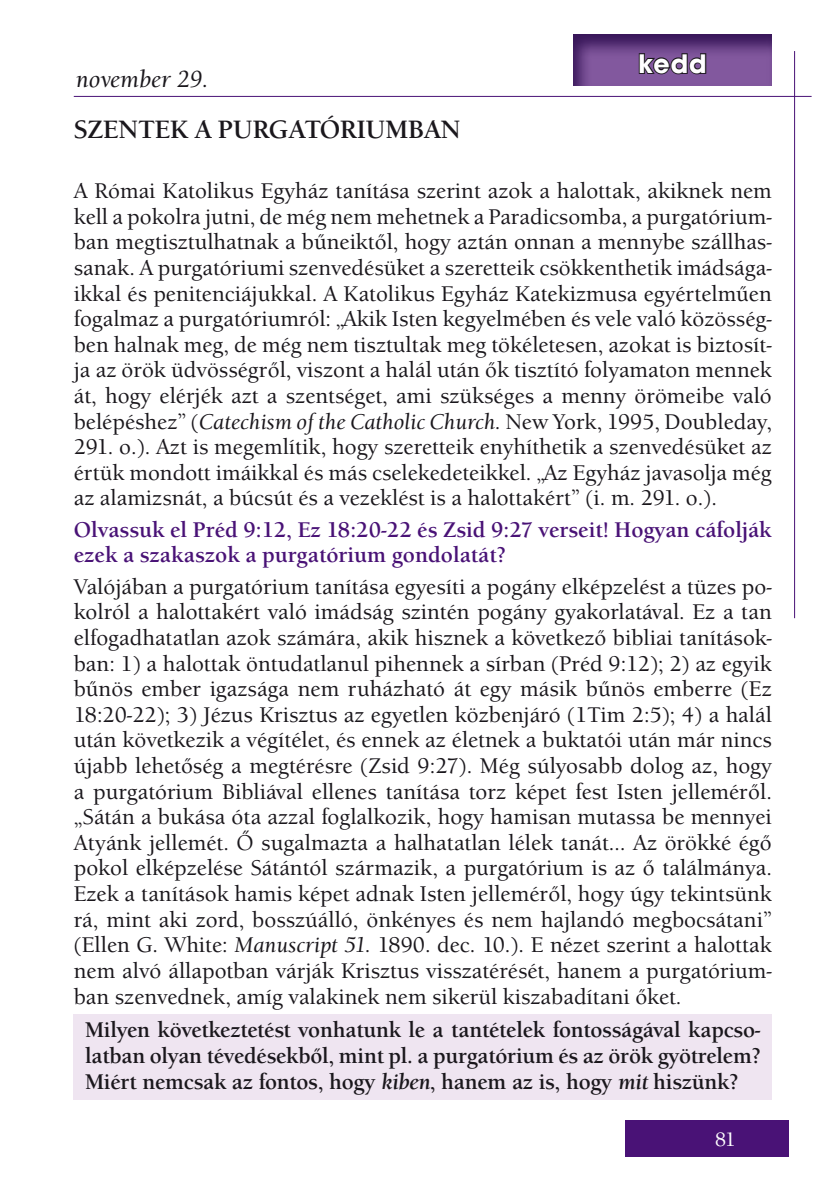
<style>
.page{position:relative;width:840px;height:1191px;background:#fff}
.page>*{position:absolute;margin:0;border:0;box-sizing:border-box;transform-origin:0 0}
.t1{font:700 28px "Avant Gar Got Itc TEE";color:#fff}
.t2{font:700 26px "Berkeley Old Sty Itc TEE";color:#1a171c}
.t3{font:italic 500 24px "Berkeley Old Sty Itc TEE";color:#1a171c}
.t4{font:500 22px/25.6px "Berkeley Old Sty Itc TEE";color:#1a171c;text-align:justify}
.t5{font:700 22px/25.6px "Berkeley Old Sty Itc TEE";letter-spacing:-.01em;color:#1a171c;text-align:justify}
.t6{font:700 22px/25.6px "Berkeley Old Sty Itc TEE";color:#491276}
.t7{font:500 20px "Berkeley Old Sty Itc TEE";color:#fff}
.s1{font-style:italic}
</style>
<div class="page">
<div style="left:624px;top:1120px;width:164px;height:37px;background:#491276"></div>
<hr style="left:74px;top:96px;width:737px;height:1px;background:#491276">
<hr style="left:793px;top:51px;width:1px;height:567px;background:#491276">
<div style="left:74px;top:1014px;width:697px;height:85px;background:#efe5f1"></div>
<svg style="left:573px;top:34px;width:199px;height:52px;fill:#7b5298"></svg>
<svg style="left:637px;top:52px;width:70px;height:24px"></svg>
<p class="t3" style="left:76px;top:65px;width:134px">november 29.</p>
<p class="t2" style="left:74px;top:115px;width:388px">SZENTEK A PURGATÓRIUMBAN</p>
<p class="t1" style="left:638px;top:46px;width:70px">kedd</p>
<p class="t4" style="left:74px;top:178px;width:699px">A Római Katolikus Egyház tanítása szerint azok a halottak, akiknek nem kell a pokolra jutni, de még nem mehetnek a Paradicsomba, a purgatórium&shy;ban megtisztulhatnak a bűneiktől, hogy aztán onnan a mennybe szállhas&shy;sanak. A purgatóriumi szenvedésüket a szeretteik csökkenthetik imádsága&shy;ikkal és penitenciájukkal. A Katolikus Egyház Katekizmusa egyértelműen fogalmaz a purgatóriumról: „Akik Isten kegyelmében és vele való közösség&shy;ben halnak meg, de még nem tisztultak meg tökéletesen, azokat is biztosít&shy;ja az örök üdvösségről, viszont a halál után ők tisztító folyamaton mennek át, hogy elérjék azt a szentséget, ami szükséges a menny örömeibe való belépéshez” (<span class="s1">Catechism of the Catholic Church.</span> New York, 1995, Doubleday, 291. o.). Azt is megemlítik, hogy szeretteik enyhíthetik a szenvedésüket az értük mondott imáikkal és más cselekedeteikkel. „Az Egyház javasolja még az alamizsnát, a búcsút és a vezeklést is a halottakért” (i. m. 291. o.).</p>
<p class="t6" style="left:74px;top:517px;width:699px">Olvassuk el Préd 9:12, Ez 18:20-22 és Zsid 9:27 verseit! Hogyan cáfolják ezek a szakaszok a purgatórium gondolatát?</p>
<p class="t4" style="left:74px;top:573px;width:699px">Valójában a purgatórium tanítása egyesíti a pogány elképzelést a tüzes po&shy;kolról a halottakért való imádság szintén pogány gyakorlatával. Ez a tan elfogadhatatlan azok számára, akik hisznek a következő bibliai tanítások&shy;ban: 1) a halottak öntudatlanul pihennek a sírban (Préd 9:12); 2) az egyik bűnös ember igazsága nem ruházható át egy másik bűnös emberre (Ez 18:20-22); 3) Jézus Krisztus az egyetlen közbenjáró (1Tim 2:5); 4) a halál után következik a végítélet, és ennek az életnek a buktatói után már nincs újabb lehetőség a megtérésre (Zsid 9:27). Még súlyosabb dolog az, hogy a purgatórium Bibliával ellenes tanítása torz képet fest Isten jelleméről. „Sátán a bukása óta azzal foglalkozik, hogy hamisan mutassa be mennyei Atyánk jellemét. Ő sugalmazta a halhatatlan lélek tanát… Az örökké égő pokol elképzelése Sátántól származik, a purgatórium is az ő találmánya.<br>Ezek a tanítások hamis képet adnak Isten jelleméről, hogy úgy tekintsünk rá, mint aki zord, bosszúálló, önkényes és nem hajlandó megbocsátani” (Ellen G. White: <span class="s1">Manuscript 51.</span> 1890. dec. 10.). E nézet szerint a halottak nem alvó állapotban várják Krisztus visszatérését, hanem a purgatórium&shy;ban szenvednek, amíg valakinek nem sikerül kiszabadítani őket.</p>
<p class="t5" style="left:85px;top:1017px;width:676px">Milyen következtetést vonhatunk le a tantételek fontosságával kapcso&shy;latban olyan tévedésekből, mint pl. a purgatórium és az örök gyötrelem?<br>Miért nemcsak az fontos, hogy <span class="s1">kiben</span>, hanem az is, hogy <span class="s1">mit</span> hiszünk?</p>
<p class="t7" style="left:714px;top:1128px;width:22px">81</p>
</div>
